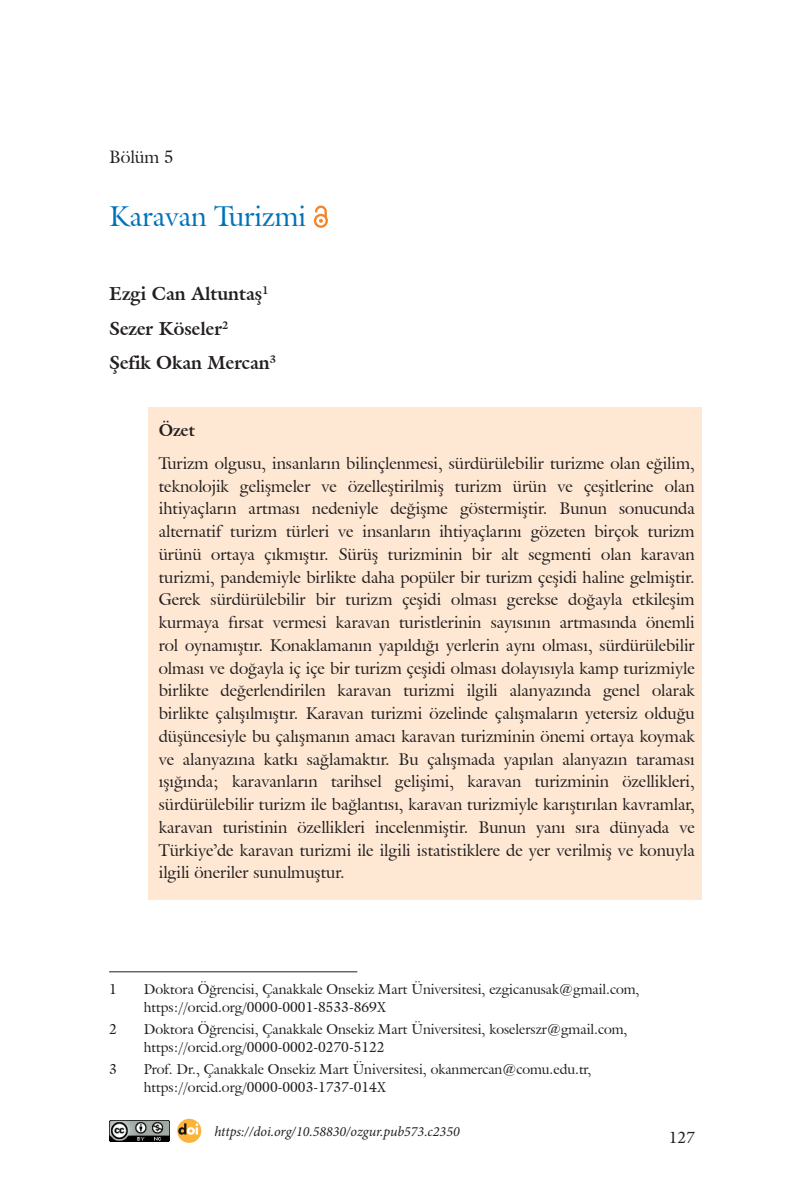
<style>
.page{position:relative;width:794px;height:1191px;background:#fff}
.page>*{position:absolute;margin:0;border:0;box-sizing:border-box;transform-origin:0 0}
.t1{font:28px "Galliard IT Cby BT";color:#0072bc}
.t2{font:700 18.38px/34.5px "Galliard IT Cby BT";color:#231f20}
.t3{font:17.5px "Galliard IT Cby BT";color:#231f20}
.t4{font:16.62px/22.8px "Galliard IT Cby BT";color:#231f20;text-align:justify}
.t5{font:700 16.62px "Galliard IT Cby BT";color:#231f20}
.t6{font:15.75px "Galliard IT Cby BT";color:#231f20}
.t7{font:14px/17.5px "Galliard IT Cby BT";color:#231f20}
.t8{font:italic 14px "Minion Pro";color:#231f20}
</style>
<div class="page">
<div style="left:148px;top:407px;width:554px;height:492px;background:#fee8d3"></div>
<svg style="left:314px;top:205px;width:14px;height:23px"></svg>
<hr style="left:109px;top:971px;width:248px;height:1px;background:#231f20">
<img style="left:109px;top:1120px;width:60px;height:21px">
<svg style="left:177px;top:1118px;width:24px;height:24px"></svg>
<svg style="left:178px;top:1123px;width:20px;height:11px"></svg>
<p class="t3" style="left:109px;top:145px;width:66px">Bölüm 5</p>
<h1 class="t1" style="left:109px;top:198px;width:198px">Karavan Turizmi</h1>
<p class="t2" style="left:109px;top:276px;width:168px">Ezgi Can Altuntaş<sup>1<br></sup>Sezer Köseler<sup>2<br></sup>Şefik Okan Mercan<sup>3</sup></p>
<p class="t5" style="left:159px;top:419px;width:38px">Özet</p>
<p class="t4" style="left:159px;top:451px;width:537px">Turizm olgusu, insanların bilinçlenmesi, sürdürülebilir turizme olan eğilim, teknolojik gelişmeler ve özelleştirilmiş turizm ürün ve çeşitlerine olan ihtiyaçların artması nedeniyle değişme göstermiştir. Bunun sonucunda alternatif turizm türleri ve insanların ihtiyaçlarını gözeten birçok turizm ürünü ortaya çıkmıştır. Sürüş turizminin bir alt segmenti olan karavan turizmi, pandemiyle birlikte daha popüler bir turizm çeşidi haline gelmiştir.<br>Gerek sürdürülebilir bir turizm çeşidi olması gerekse doğayla etkileşim kurmaya fırsat vermesi karavan turistlerinin sayısının artmasında önemli rol oynamıştır. Konaklamanın yapıldığı yerlerin aynı olması, sürdürülebilir olması ve doğayla iç içe bir turizm çeşidi olması dolayısıyla kamp turizmiyle birlikte değerlendirilen karavan turizmi ilgili alanyazında genel olarak birlikte çalışılmıştır. Karavan turizmi özelinde çalışmaların yetersiz olduğu düşüncesiyle bu çalışmanın amacı karavan turizminin önemi ortaya koymak ve alanyazına katkı sağlamaktır. Bu çalışmada yapılan alanyazın taraması ışığında; karavanların tarihsel gelişimi, karavan turizminin özellikleri, sürdürülebilir turizm ile bağlantısı, karavan turizmiyle karıştırılan kavramlar, karavan turistinin özellikleri incelenmiştir. Bunun yanı sıra dünyada ve Türkiye’de karavan turizmi ile ilgili istatistiklere de yer verilmiş ve konuyla ilgili öneriler sunulmuştur.</p>
<p class="t7" style="left:109px;top:980px;width:9px">1</p>
<p class="t7" style="left:144px;top:980px;width:497px">Doktora Öğrencisi, Çanakkale Onsekiz Mart Üniversitesi, ezgicanusak@gmail.com, https://orcid.org/0000-0001-8533-869X</p>
<p class="t7" style="left:109px;top:1020px;width:9px">2</p>
<p class="t7" style="left:144px;top:1020px;width:485px">Doktora Öğrencisi, Çanakkale Onsekiz Mart Üniversitesi, koselerszr@gmail.com, https://orcid.org/0000-0002-0270-5122</p>
<p class="t7" style="left:109px;top:1060px;width:9px">3</p>
<p class="t7" style="left:144px;top:1060px;width:449px">Prof. Dr., Çanakkale Onsekiz Mart Üniversitesi, okanmercan@comu.edu.tr, https://orcid.org/0000-0003-1737-014X</p>
<p class="t8" style="left:214px;top:1121px;width:247px">https://doi.org/10.58830/ozgur.pub573.c2350</p>
<p class="t6" style="left:668px;top:1127px;width:28px">127</p>
</div>
